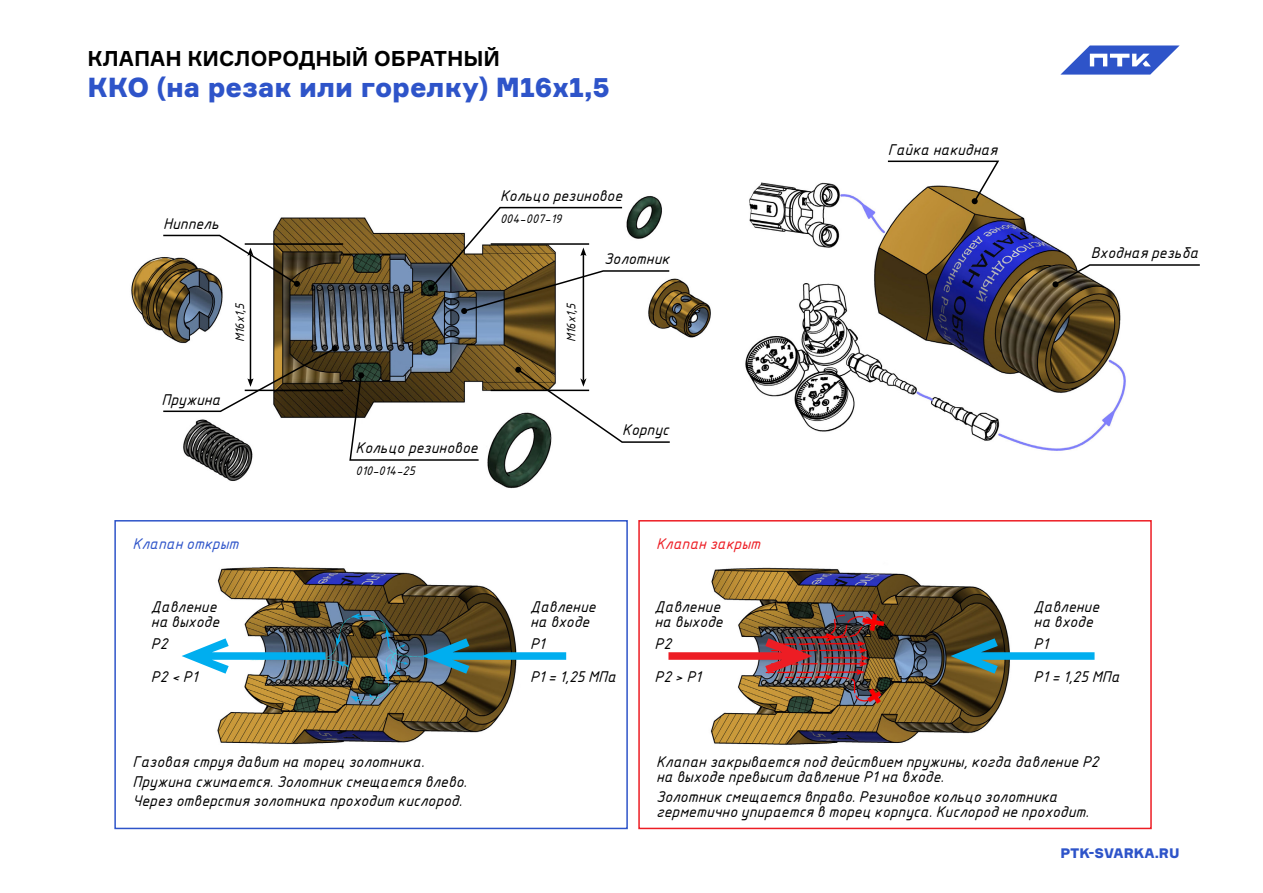
<style>
.page{position:relative;width:1263px;height:893px;background:#fff}
.page>*{position:absolute;margin:0;border:0;box-sizing:border-box;transform-origin:0 0}
.t1{font:900 27px "Formular";color:#2e54c9}
.t2{font:700 21px "Formular";color:#000}
.t3{font:italic 15px/15px "GOST Common";color:#000}
.t4{font:italic 15px "GOST Common";color:#2e54c9}
.t5{font:italic 15px "GOST Common";color:#ed1d24}
.t6{font:900 13.5px "Formular";letter-spacing:.005em;color:#2e54c9}
.t7{font:italic 12px "GOST Common";color:#000}
</style>
<div class="page">
<svg style="left:1060px;top:45px;width:119px;height:30px"></svg>
<img style="left:114px;top:182px;width:1038px;height:648px">
<svg style="left:422px;top:638px;width:144px;height:36px"></svg>
<svg style="left:951px;top:638px;width:143px;height:36px"></svg>
<svg style="left:182px;top:638px;width:143px;height:36px"></svg>
<svg style="left:668px;top:638px;width:144px;height:36px"></svg>
<svg style="left:348px;top:372px;width:132px;height:89px"></svg>
<hr style="left:245px;top:243px;width:98px;height:2px;background:#000">
<hr style="left:491px;top:390px;width:98px;height:1px;background:#000">
<hr style="left:245px;top:390px;width:98px;height:1px;background:#000">
<hr style="left:250px;top:254px;width:1px;height:127px;background:#000">
<svg style="left:162px;top:234px;width:138px;height:53px"></svg>
<svg style="left:162px;top:346px;width:176px;height:67px"></svg>
<hr style="left:583px;top:254px;width:1px;height:127px;background:#000">
<svg style="left:515px;top:367px;width:156px;height:77px"></svg>
<svg style="left:428px;top:206px;width:243px;height:108px"></svg>
<div style="left:114px;top:520px;width:514px;height:309px;border:2px solid #2e54c9"></div>
<div style="left:638px;top:520px;width:514px;height:309px;border:2px solid #ed1d24"></div>
<svg style="left:886px;top:160px;width:114px;height:44px"></svg>
<svg style="left:1052px;top:263px;width:148px;height:24px"></svg>
<h2 class="t2" style="left:88px;top:46px;width:414px">КЛАПАН КИСЛОРОДНЫЙ ОБРАТНЫЙ</h2>
<h1 class="t1" style="left:88px;top:70px;width:524px">ККО (на резак или горелку) М16х1,5</h1>
<p class="t3" style="left:163px;top:215px;width:57px">Ниппель</p>
<p class="t3" style="left:500px;top:187px;width:124px">Кольцо резиновое</p>
<p class="t7" style="left:500px;top:211px;width:63px">004-007-19</p>
<p class="t7" style="left:232px;top:342px;width:41px;rotate:-90deg">М16х1,5</p>
<p class="t7" style="left:563px;top:342px;width:41px;rotate:-90deg">М16х1,5</p>
<p class="t3" style="left:604px;top:251px;width:67px">Золотник</p>
<p class="t3" style="left:162px;top:391px;width:60px">Пружина</p>
<p class="t3" style="left:355px;top:440px;width:124px">Кольцо резиновое</p>
<p class="t7" style="left:355px;top:463px;width:61px">010-014-25</p>
<p class="t3" style="left:622px;top:422px;width:48px">Корпус</p>
<p class="t4" style="left:133px;top:534px;width:107px">Клапан открыт</p>
<p class="t5" style="left:656px;top:534px;width:106px">Клапан закрыт</p>
<p class="t3" style="left:888px;top:141px;width:111px">Гайка накидная</p>
<p class="t3" style="left:1091px;top:245px;width:109px">Входная резьба</p>
<p class="t3" style="left:530px;top:598px;width:67px">Давление на входе</p>
<p class="t3" style="left:1033px;top:598px;width:67px">Давление на входе</p>
<p class="t3" style="left:151px;top:598px;width:70px">Давление на выходе</p>
<p class="t3" style="left:654px;top:598px;width:70px">Давление на выходе</p>
<p class="t3" style="left:151px;top:636px;width:18px">Р2</p>
<p class="t3" style="left:530px;top:636px;width:16px">Р1</p>
<p class="t3" style="left:654px;top:636px;width:18px">Р2</p>
<p class="t3" style="left:1033px;top:636px;width:16px">Р1</p>
<p class="t3" style="left:151px;top:669px;width:48px">Р2 &lt; Р1</p>
<p class="t3" style="left:530px;top:669px;width:88px">Р1 = 1,25 МПа</p>
<p class="t3" style="left:654px;top:669px;width:48px">Р2 &gt; Р1</p>
<p class="t3" style="left:1033px;top:669px;width:88px">Р1 = 1,25 МПа</p>
<p class="t3" style="left:133px;top:752px;width:336px;line-height:19.2px">Газовая струя давит на торец золотника.<br>Пружина сжимается. Золотник смещается влево.<br>Через отверстия золотника проходит кислород.</p>
<p class="t3" style="left:656px;top:754px;width:444px">Клапан закрывается под действием пружины, когда давление P2 на выходе превысит давление Р1 на входе.</p>
<p class="t3" style="left:656px;top:788px;width:434px">Золотник смещается вправо. Резиновое кольцо золотника герметично упирается в торец корпуса. Кислород не проходит.</p>
<p class="t6" style="left:1060px;top:844px;width:121px">PTK-SVARKA.RU</p>
</div>
